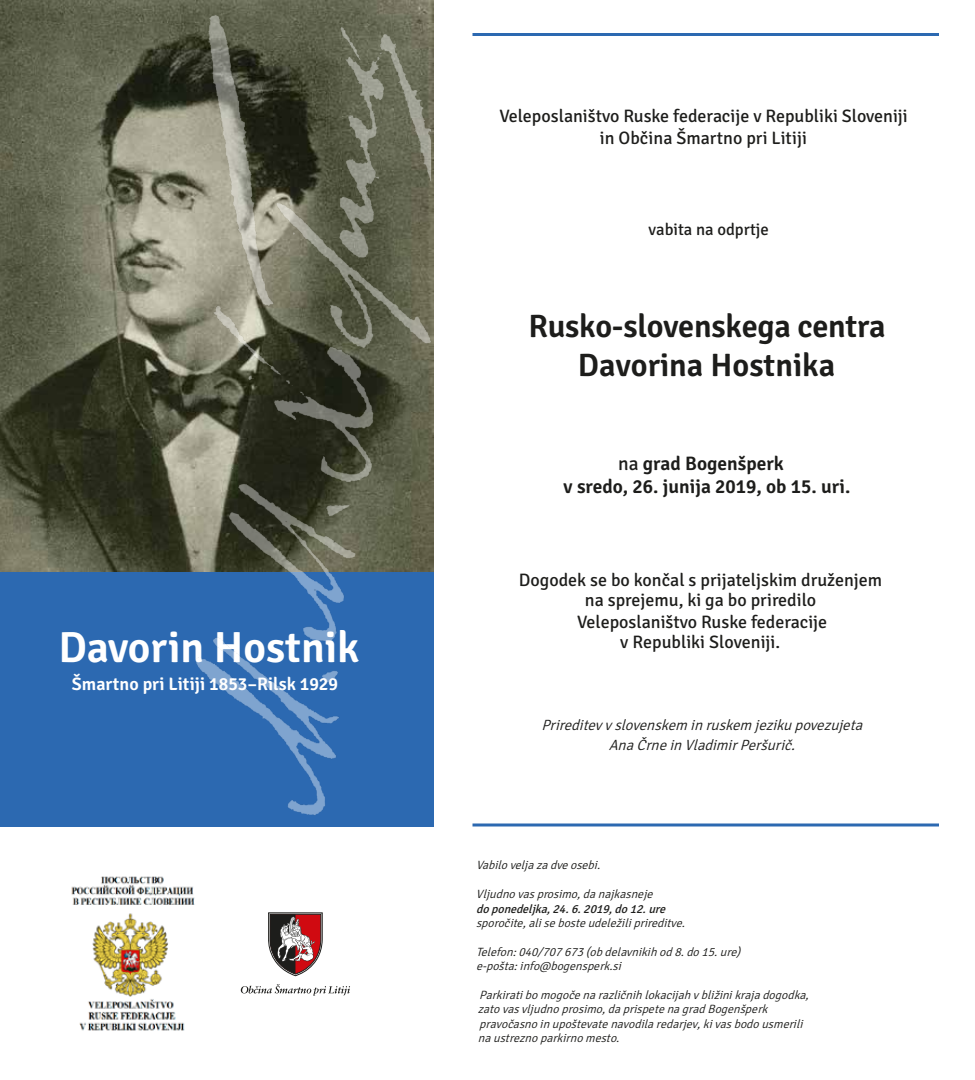
<style>
.page{position:relative;width:975px;height:1080px;background:#fff}
.page>*{position:absolute;margin:0;border:0;box-sizing:border-box;transform-origin:0 0}
.t1{font:600 43.5px "Signika";color:#fff}
.t2{font:600 32.4px/38.8px "Signika";letter-spacing:-.01em;color:#1d1d1b;text-align:center}
.t3{font:600 19.5px/22.4px "Signika";color:#1d1d1b}
.t4{font:18px/20.7px "Signika";color:#1d1d1b;text-align:center}
.t5{font:600 18px "Signika";color:#fff}
.t6{font:16.8px "Signika";color:#1d1d1b}
.t7{font:italic 300 14.85px/20.2px "Signika";color:#1d1d1b;text-align:center}
.t8{font:italic 300 12px/14.4px "Signika";color:#1d1d1b}
.t9{font:italic 12px "Signika";color:#1d1d1b}
.s1{font-weight:400}
</style>
<div class="page">
<div style="left:0;top:0;width:434px;height:826px;background:#2c69b1"></div>
<svg style="left:241px;top:984px;width:109px;height:12px"></svg>
<svg style="left:268px;top:912px;width:55px;height:65px"></svg>
<img style="left:0;top:0;width:434px;height:571px">
<hr style="left:472px;top:824px;width:467px;height:2px;background:#2c69b1">
<hr style="left:472px;top:33px;width:467px;height:3px;background:#2c69b1">
<img style="left:174px;top:0;width:257px;height:815px">
<img style="left:71px;top:876px;width:124px;height:155px">
<h1 class="t1" style="left:58px;top:622px;width:303px">Davorin Hostnik</h1>
<h3 class="t5" style="left:72px;top:674px;width:268px">Šmartno pri Litiji 1853–Rilsk 1929</h3>
<h3 class="t4" style="left:499px;top:105px;width:410px;line-height:21.8px">Veleposlaništvo Ruske federacije v Republiki Sloveniji in Občina Šmartno pri Litiji</h3>
<h3 class="t6" style="left:649px;top:220px;width:122px">vabita na odprtje</h3>
<h2 class="t2" style="left:528px;top:308px;width:359px">Rusko-slovenskega centra<br>Davorina Hostnika</h2>
<h3 class="t3" style="left:564px;top:453px;width:288px;text-indent:54px"><span class="s1">na</span> grad Bogenšperk<br>v sredo, 26. junija 2019, ob 15. uri.</h3>
<h3 class="t4" style="left:519px;top:570px;width:365px">Dogodek se bo končal s prijateljskim druženjem na sprejemu, ki ga bo priredilo<br>Veleposlaništvo Ruske federacije<br>v Republiki Sloveniji.</h3>
<p class="t7" style="left:542px;top:715px;width:327px">Prireditevvslovenskem inruskem jezikupovezujeta<br>AnaČrneinVladimirPeršurič.</p>
<p class="t8" style="left:476px;top:858px;width:129px">Vabiloveljazadveosebi.</p>
<p class="t8" style="left:476px;top:887px;width:182px">Vljudnovasprosimo,danajkasneje</p>
<p class="t9" style="left:476px;top:902px;width:194px">doponedeljka,24.6.2019,do12.ure</p>
<p class="t8" style="left:476px;top:916px;width:214px">sporočite,alisebosteudeležiliprireditve.</p>
<p class="t8" style="left:476px;top:945px;width:269px">Telefon:040/707673(obdelavnikihod8.do15.ure) e-pošta:info@bogensperk.si</p>
<p class="t8" style="left:478px;top:988px;width:336px">Parkiratibomogočenarazličnihlokacijahvbližinikrajadogodka, zatovasvljudnoprosimo,daprispetenagradBogenšperk pravočasnoinupoštevatenavodilaredarjev,kivasbodousmerili naustreznoparkirnomesto.</p>
</div>
